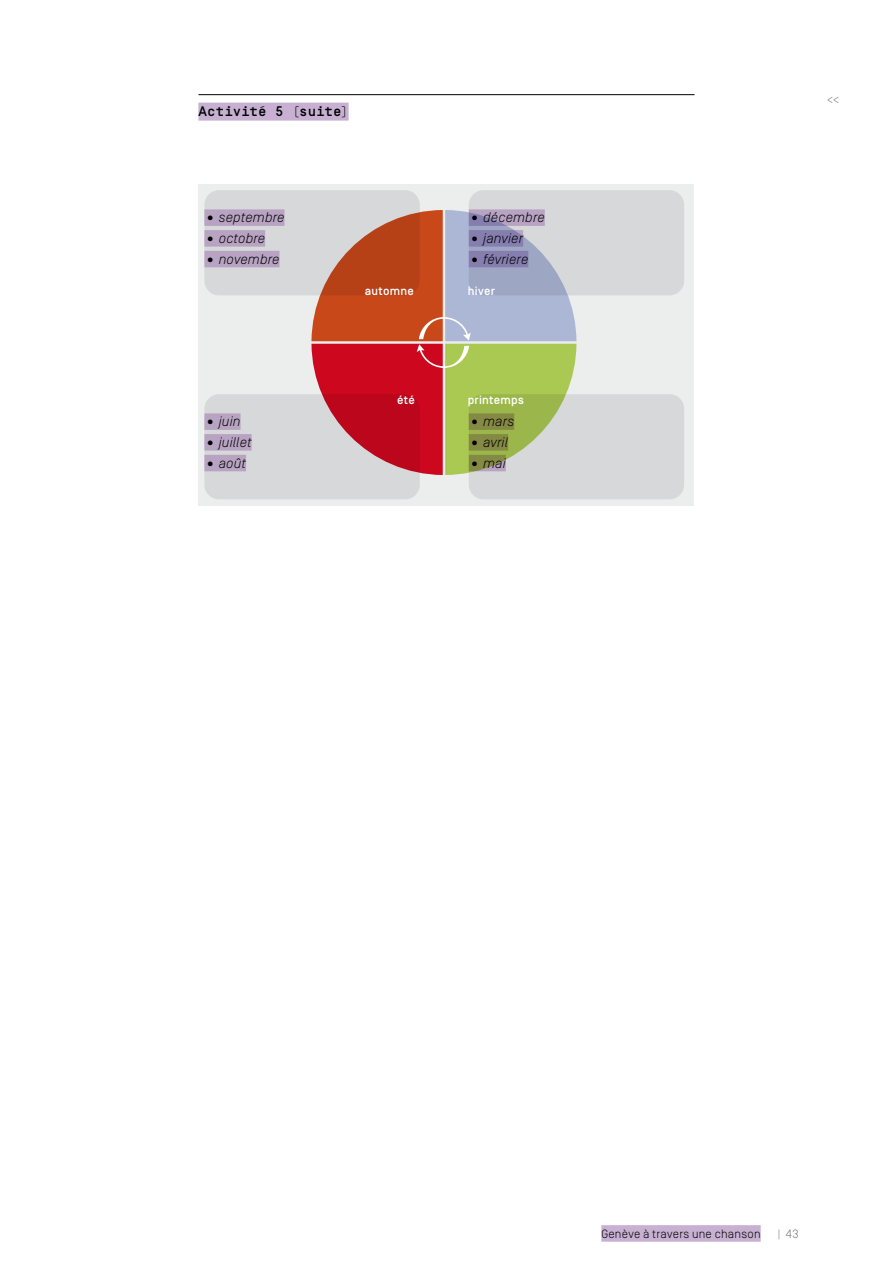
<style>
.page{position:relative;width:893px;height:1263px;background:#fff}
.page>*{position:absolute;margin:0;border:0;box-sizing:border-box;transform-origin:0 0}
.t1{font:italic 300 13.95px "Simplon Norm";letter-spacing:.01em;color:#000}
.simplon_mono_médium{font:500 13.95px "Simplon Mono";letter-spacing:.01em;color:#000}
.t2{font:300 12px "Simplon Norm";letter-spacing:.02em;color:#000}
.simplon_norm_light_9{font:500 12px "Simplon Norm";letter-spacing:.02em;color:#fff}
.t3{font:300 12px "Simplon Norm";color:#707172}
</style>
<div class="page">
<div style="left:601px;top:1225px;width:160px;height:17px;background:#c7b0d2"></div>
<hr style="left:198px;top:94px;width:496px;height:1px;background:#000">
<div style="left:198px;top:103px;width:151px;height:18px;background:#c7b0d2"></div>
<div style="left:198px;top:184px;width:496px;height:321px;background:#eceded"></div>
<div style="left:204px;top:394px;width:216px;height:105px;background:#d7d8d9;border-radius:15px"></div>
<div style="left:204px;top:413px;width:37px;height:17px;background:#b8a3c3"></div>
<div style="left:204px;top:434px;width:48px;height:17px;background:#b8a3c3"></div>
<div style="left:204px;top:455px;width:42px;height:16px;background:#b8a3c3"></div>
<div style="left:469px;top:394px;width:215px;height:105px;background:#d7d8d9;border-radius:15px"></div>
<div style="left:204px;top:190px;width:216px;height:105px;background:#d7d8d9;border-radius:15px"></div>
<div style="left:204px;top:209px;width:80px;height:17px;background:#b8a3c3"></div>
<div style="left:204px;top:230px;width:61px;height:17px;background:#b8a3c3"></div>
<div style="left:204px;top:251px;width:75px;height:16px;background:#b8a3c3"></div>
<div style="left:469px;top:190px;width:215px;height:105px;background:#d7d8d9;border-radius:15px"></div>
<div style="left:469px;top:209px;width:76px;height:17px;background:#c5b8cb"></div>
<svg style="left:311px;top:210px;width:265px;height:265px"></svg>
<p class="simplon_mono_médium" style="left:198px;top:104px;width:152px">Activité 5 (suite)</p>
<p class="t1" style="left:204px;top:210px;width:82px">• septembre</p>
<p class="t1" style="left:204px;top:231px;width:62px">• octobre</p>
<p class="t1" style="left:204px;top:251px;width:77px">• novembre</p>
<p class="t1" style="left:469px;top:210px;width:77px">• décembre</p>
<p class="t1" style="left:469px;top:231px;width:56px">• janvier</p>
<p class="t1" style="left:469px;top:251px;width:61px">• févriere</p>
<p class="simplon_norm_light_9" style="left:365px;top:285px;width:50px">automne</p>
<p class="simplon_norm_light_9" style="left:468px;top:285px;width:29px">hiver</p>
<p class="t1" style="left:204px;top:414px;width:38px">• juin</p>
<p class="t1" style="left:204px;top:435px;width:49px">• juillet</p>
<p class="t1" style="left:204px;top:455px;width:43px">• août</p>
<p class="simplon_norm_light_9" style="left:397px;top:393px;width:19px">été</p>
<p class="simplon_norm_light_9" style="left:468px;top:393px;width:58px">printemps</p>
<p class="t1" style="left:469px;top:414px;width:47px">• mars</p>
<p class="t1" style="left:469px;top:435px;width:41px">• avril</p>
<p class="t1" style="left:469px;top:455px;width:39px">• mai</p>
<p class="t3" style="left:827px;top:93px;width:14px">&lt;&lt;</p>
<p class="t2" style="left:601px;top:1227px;width:161px">Genève à travers une chanson</p>
<p class="t3" style="left:778px;top:1227px;width:22px">| 43</p>
</div>
